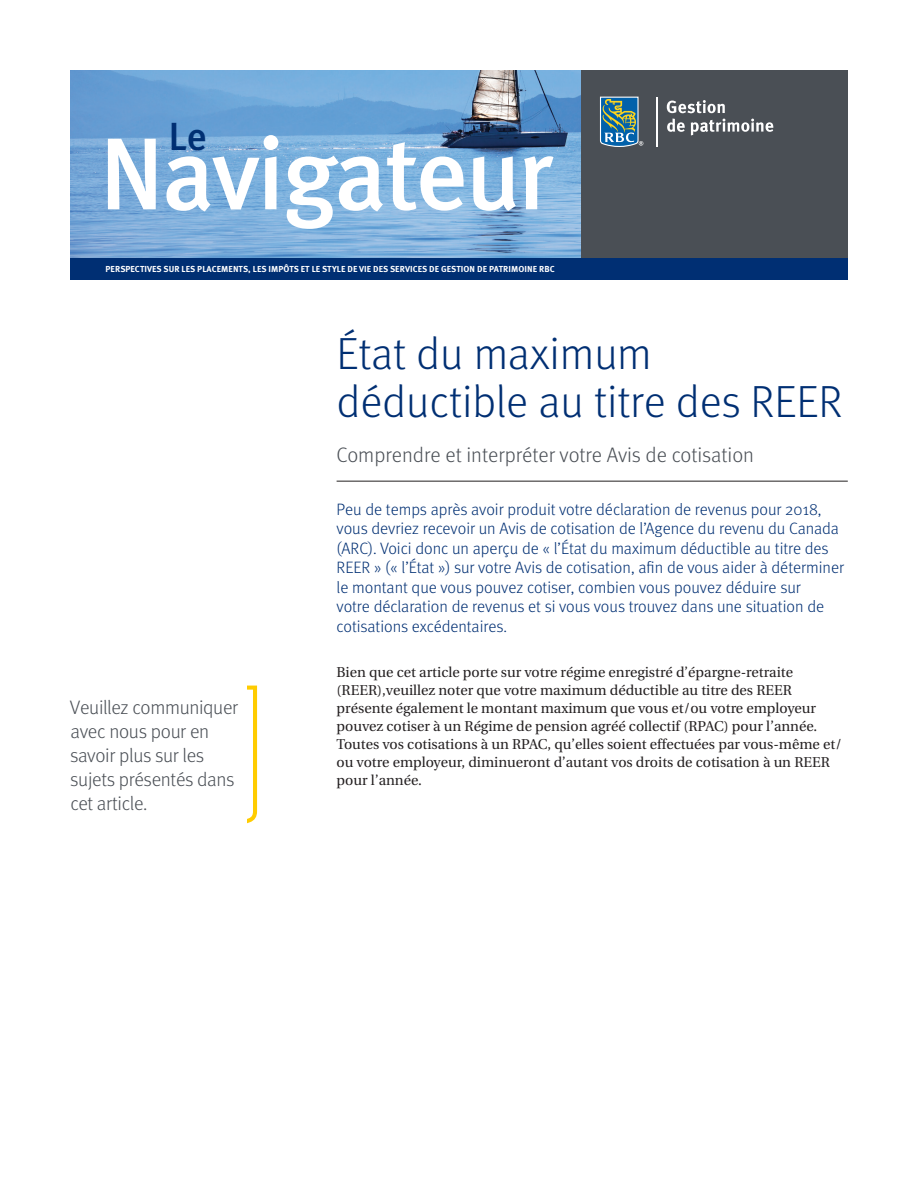
<style>
.page{position:relative;width:918px;height:1188px;background:#fff}
.page>*{position:absolute;margin:0;border:0;box-sizing:border-box;transform-origin:0 0}
.t1{font:500 102px "Meta OT";letter-spacing:-.035em;color:#fff}
._1-Main_Title{font:300 45px/48px "Meta OT";color:#002f73}
.t2{font:500 39.3px "Meta OT";color:#002f73}
._2-Subtitle{font:300 21px "Meta OT";color:#4a4f55}
._8-Callout_Page_1{font:300 19.5px/24px "Meta OT";letter-spacing:-.015em;color:#4a4f55}
._3-Intro_Text{font:300 16.5px/19.5px "Meta OT";color:#002f73}
._5-Body_Copy{font:14.25px/18px "Utopia";color:#231f20}
.t3{font:700 8.7px "Meta OT";letter-spacing:.01em;color:#fff}
</style>
<div class="page">
<img style="left:70px;top:70px;width:511px;height:188px">
<div style="left:581px;top:70px;width:267px;height:209px;background:#4a4f55"></div>
<div style="left:70px;top:258px;width:778px;height:22px;background:#002f73"></div>
<svg style="left:600px;top:97px;width:43px;height:50px;background:#548695"></svg>
<hr style="left:657px;top:97px;width:1px;height:49px;background:#fff">
<svg style="left:667px;top:100px;width:58px;height:13px"></svg>
<svg style="left:667px;top:119px;width:18px;height:13px"></svg>
<svg style="left:691px;top:119px;width:82px;height:16px"></svg>
<hr style="left:337px;top:481px;width:511px;height:1px;background:#231f20">
<svg style="left:247px;top:686px;width:10px;height:137px"></svg>
<h3 class="t2" style="left:168px;top:112px;width:40px">Le</h3>
<h1 class="t1" style="left:99px;top:111px;width:455px">Navigateur</h1>
<p class="t3" style="left:106px;top:264px;width:451px">PERSPECTIVES SUR LES PLACEMENTS, LES IMPÔTS ET LE STYLE DE VIE DES SERVICES DE GESTION DE PATRIMOINE RBC</p>
<p class="_8-Callout_Page_1" style="left:70px;top:696px;width:170px">Veuillez communiquer avec nous pour en savoir plus sur les sujets présentés dans cet article.</p>
<p class="_1-Main_Title" style="left:337px;top:331px;width:507px">État du maximum déductible au titre des REER</p>
<p class="_2-Subtitle" style="left:337px;top:442px;width:419px">Comprendre et interpréter votre Avis de cotisation</p>
<p class="_3-Intro_Text" style="left:337px;top:500px;width:509px">Peu de temps après avoir produit votre déclaration de revenus pour 2018, vous devriez recevoir un Avis de cotisation de l’Agence du revenu du Canada (ARC). Voici donc un aperçu de « l’État du maximum déductible au titre des REER » (« l’État ») sur votre Avis de cotisation, afin de vous aider à déterminer le montant que vous pouvez cotiser, combien vous pouvez déduire sur<br>votre déclaration de revenus et si vous vous trouvez dans une situation de cotisations excédentaires.</p>
<p class="_5-Body_Copy" style="left:337px;top:664px;width:507px">Bien que cet article porte sur votre régime enregistré d’épargne-retraite (REER),veuillez noter que votre maximum déductible au titre des REER présente également le montant maximum que vous et/ou votre employeur pouvez cotiser à un Régime de pension agréé collectif (RPAC) pour l’année.<br>Toutes vos cotisations à un RPAC, qu’elles soient effectuées par vous-même et/ ou votre employeur, diminueront d’autant vos droits de cotisation à un REER pour l’année.</p>
</div>
